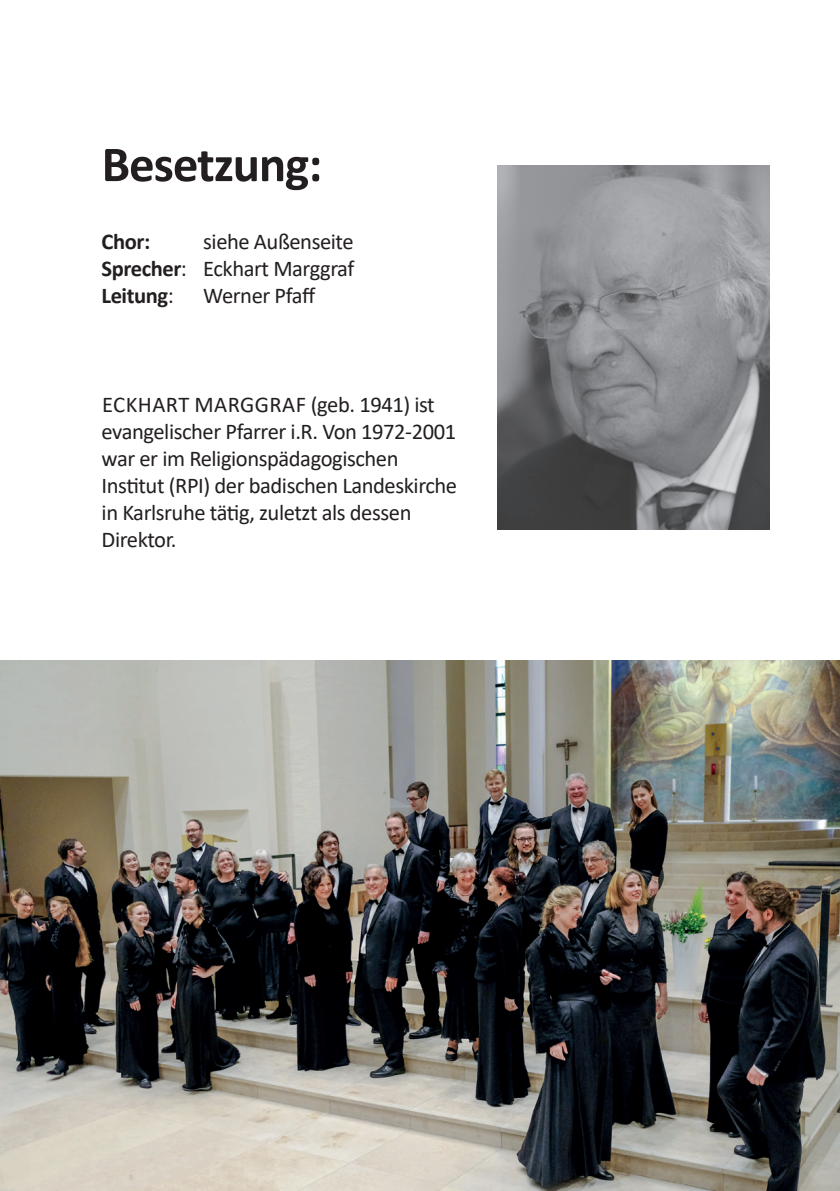
<style>
.page{position:relative;width:840px;height:1191px;background:#fff}
.page>*{position:absolute;margin:0;border:0;box-sizing:border-box;transform-origin:0 0}
.t1{font:700 50.8px "Calibri";letter-spacing:-.02em;color:#231f20}
.t2{font:22.6px/27px "Calibri";letter-spacing:-.02em;color:#231f20;text-align:justify}
.t3{font:700 22.6px "Calibri";color:#231f20}
.s1{font-weight:700}
</style>
<div class="page">
<img style="left:0;top:660px;width:839px;height:531px">
<img style="left:497px;top:166px;width:272px;height:363px">
<h1 class="t1" style="left:102px;top:128px;width:222px">Besetzung:</h1>
<p class="t2" style="left:102px;top:227px;width:254px;text-indent:102px">siehe Außenseite <span class="s1">Sprecher</span>: Eckhart Marggraf <span class="s1">Leitung</span>:</p>
<p class="t3" style="left:102px;top:225px;width:50px">Chor:</p>
<p class="t2" style="left:203px;top:281px;width:114px">Werner Pfaff</p>
<p class="t2" style="left:102px;top:390px;width:357px;text-align:left">ECKHART MARGGRAF (geb. 1941) ist evangelischer Pfarrer i.R. Von 1972-2001 war er im Religionspädagogischen Institut (RPI) der badischen Landeskirche in Karlsruhe tätig, zuletzt als dessen Direktor.</p>
</div>
